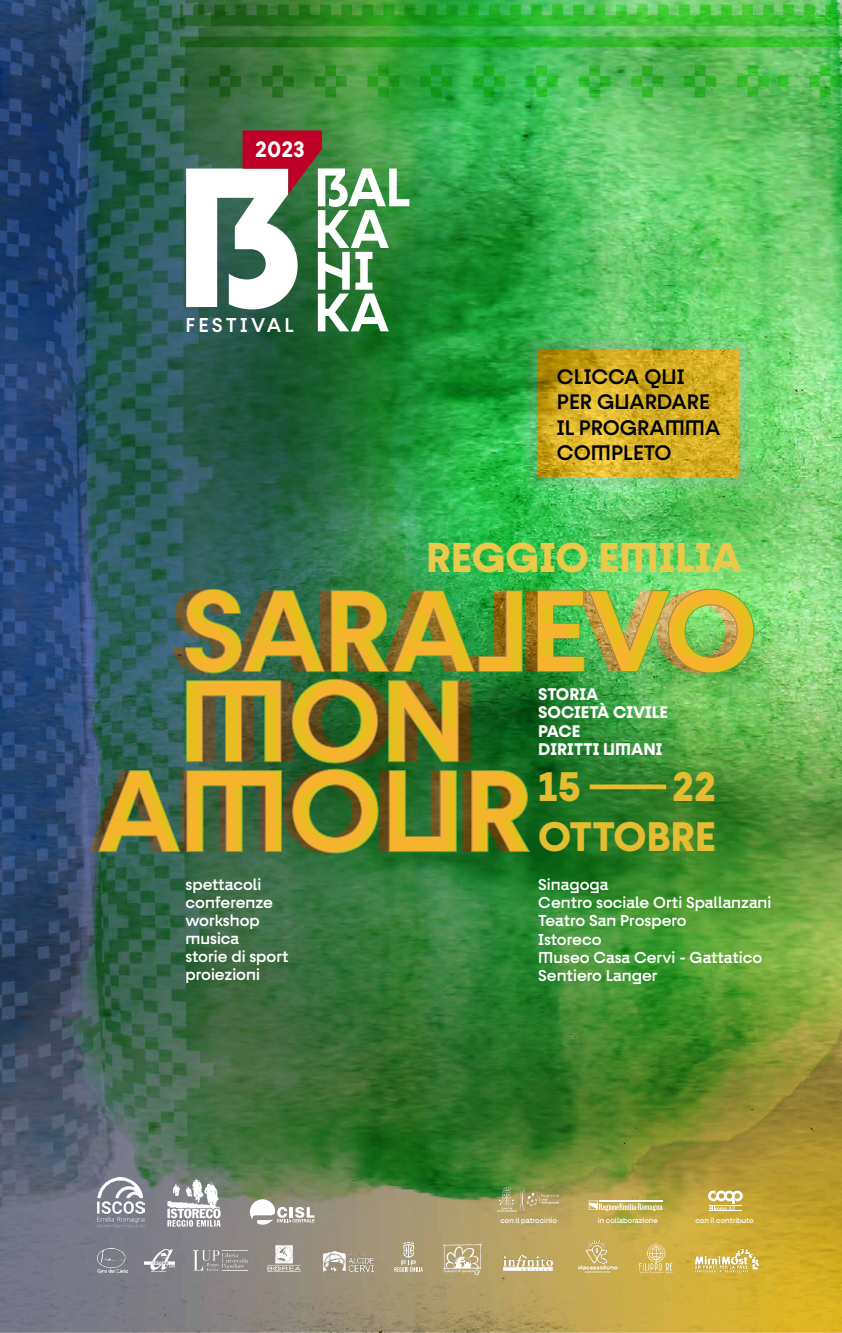
<style>
.page{position:relative;width:842px;height:1333px;background:#fff}
.page>*{position:absolute;margin:0;border:0;box-sizing:border-box;transform-origin:0 0}
.t1{font:700 42.1px "Fractul Alt";color:#eaca4a}
.t2{font:700 41.7px/50px "Fractul Alt";color:#e4bd32;text-align:right}
.t3{font:600 22.5px "Fractul Alt";color:#fff}
.t4{font:500 21.2px/25.5px "Fractul Alt";color:#000}
.t5{font:500 20.3px "Fractul Alt";letter-spacing:.16em;color:#fff}
.t6{font:700 17px/18.4px "Fractul Alt";color:#fff}
.t7{font:500 16px/18.4px "Fractul Alt";color:#fff}
.t8{font:500 7.3px "Fractul Alt";color:#fff}
</style>
<div class="page">
<img style="left:0;top:0;width:842px;height:1332px">
<img style="left:180px;top:0;width:662px;height:105px">
<svg style="left:186px;top:130px;width:223px;height:201px"></svg>
<img style="left:89px;top:588px;width:666px;height:266px">
<div style="left:590px;top:784px;width:76px;height:5px;background:#e4bd32"></div>
<svg style="left:250px;top:1198px;width:64px;height:26px"></svg>
<img style="left:165px;top:1178px;width:57px;height:50px">
<img style="left:97px;top:1176px;width:48px;height:51px">
<hr style="left:709px;top:1210px;width:33px;height:1px;background:#fff">
<svg style="left:708px;top:1190px;width:35px;height:19px"></svg>
<svg style="left:589px;top:1200px;width:74px;height:11px"></svg>
<img style="left:497px;top:1187px;width:62px;height:24px">
<img style="left:194px;top:1250px;width:53px;height:20px">
<img style="left:267px;top:1245px;width:34px;height:26px">
<svg style="left:394px;top:1241px;width:29px;height:30px"></svg>
<img style="left:442px;top:1241px;width:40px;height:34px">
<img style="left:633px;top:1242px;width:45px;height:31px">
<img style="left:145px;top:1249px;width:29px;height:22px">
<img style="left:97px;top:1248px;width:31px;height:24px">
<img style="left:324px;top:1250px;width:49px;height:21px">
<img style="left:504px;top:1255px;width:48px;height:15px">
<img style="left:574px;top:1235px;width:46px;height:40px">
<img style="left:694px;top:1248px;width:65px;height:24px">
<div style="left:524px;top:336px;width:229px;height:155px;background:#fff;opacity:.56"></div>
<svg style="left:538px;top:350px;width:201px;height:127px;background:#d4ad23"></svg>
<h3 class="t3" style="left:255px;top:136px;width:51px">2023</h3>
<p class="t5" style="left:185px;top:313px;width:110px">FESTIVAL</p>
<p class="t7" style="left:185px;top:875px;width:105px;line-height:18px">spettacoli conferenze workshop musica<br>storie di sport proiezioni</p>
<h3 class="t4" style="left:557px;top:363px;width:165px">CLICCA QUI<br>PER GUARDARE<br>IL PROGRAMMA<br>COMPLETO</h3>
<h1 class="t1" style="left:426px;top:532px;width:317px">REGGIO EMILIA</h1>
<p class="t6" style="left:538px;top:685px;width:131px">STORIA<br>SOCIETÀ CIVILE<br>PACE<br>DIRITTI UMANI</p>
<h2 class="t2" style="left:538px;top:761px;width:180px">22<br>OTTOBRE</h2>
<h2 class="t2" style="left:538px;top:761px;width:44px">15</h2>
<p class="t7" style="left:538px;top:874px;width:235px">Sinagoga<br>Centro sociale Orti Spallanzani<br>Teatro San Prospero<br>Istoreco<br>Museo Casa Cervi - Gattatico<br>Sentiero Langer</p>
<p class="t8" style="left:500px;top:1215px;width:58px">con il patrocinio</p>
<p class="t8" style="left:598px;top:1215px;width:62px">in collaborazione</p>
<p class="t8" style="left:695px;top:1215px;width:60px">con il contributo</p>
</div>
